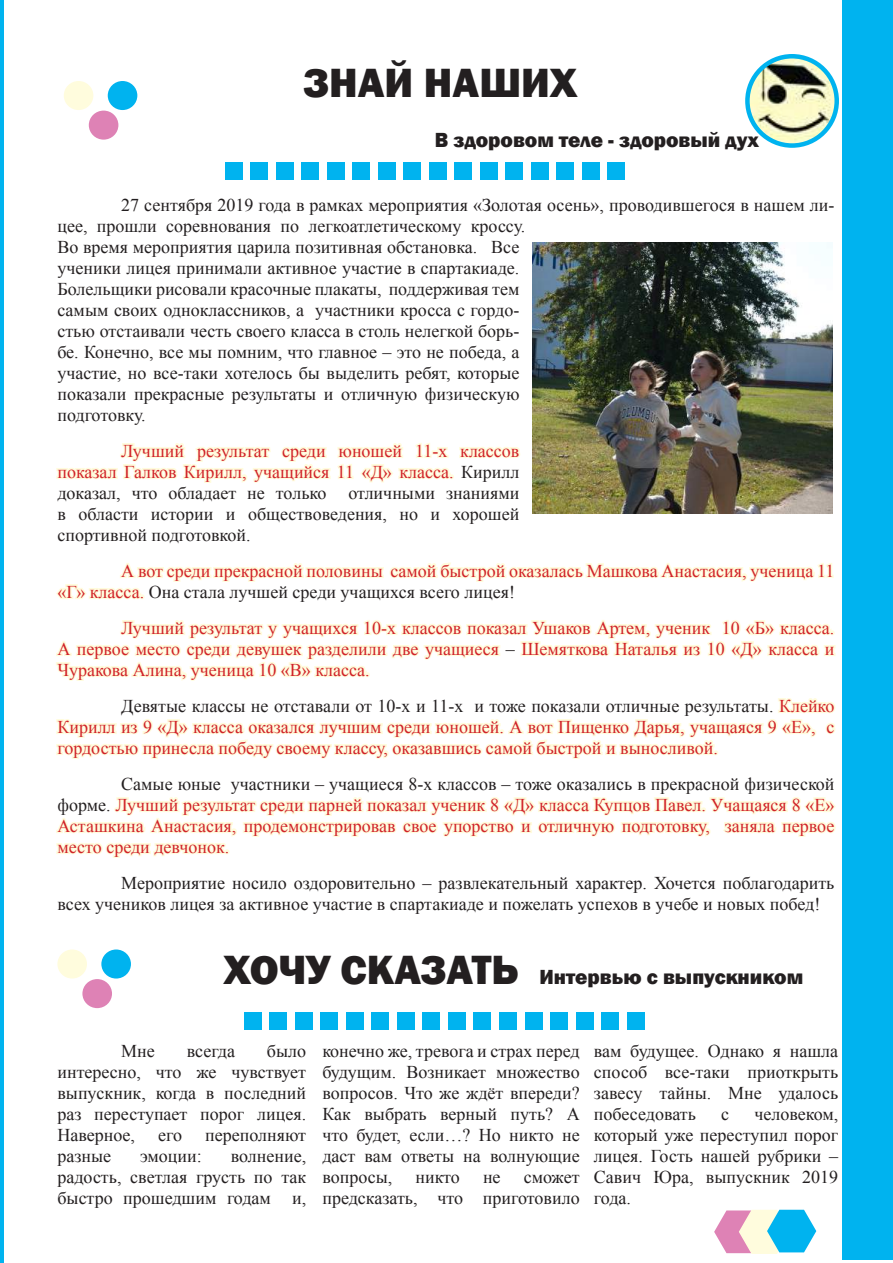
<style>
.page{position:relative;width:893px;height:1263px;background:#fff}
.page>*{position:absolute;margin:0;border:0;box-sizing:border-box;transform-origin:0 0}
.t1{font:800 42px "Franklin Gothic";color:#231f20}
.t2{font:800 21px "Franklin Gothic";color:#231f20}
.t3{font:18px/21px "Times New Roman";color:#231f20;text-align:justify}
.t4{font:18px/21px "Times New Roman";color:#d1232a;text-align:justify}
.s1{color:#d1232a}
.s2{color:#231f20}
.s3{font-size:42px}
</style>
<div class="page">
<div style="left:843px;top:0;width:50px;height:1259px;background:#00b3ef"></div>
<img style="left:747px;top:56px;width:90px;height:90px;border-radius:45px">
<div style="left:745px;top:54px;width:94px;height:94px;border:4px solid #00b3ef;border-radius:50%"></div>
<svg style="left:714px;top:1209px;width:102px;height:45px;background:#9fc7df"></svg>
<div style="left:225px;top:163px;width:17px;height:17px;background:#00b3ef"></div>
<div style="left:251px;top:163px;width:17px;height:17px;background:#00b3ef"></div>
<div style="left:276px;top:163px;width:17px;height:17px;background:#00b3ef"></div>
<div style="left:302px;top:163px;width:17px;height:17px;background:#00b3ef"></div>
<div style="left:327px;top:163px;width:17px;height:17px;background:#00b3ef"></div>
<div style="left:353px;top:163px;width:17px;height:17px;background:#00b3ef"></div>
<div style="left:378px;top:163px;width:17px;height:17px;background:#00b3ef"></div>
<div style="left:404px;top:163px;width:17px;height:17px;background:#00b3ef"></div>
<div style="left:429px;top:163px;width:17px;height:17px;background:#00b3ef"></div>
<div style="left:455px;top:163px;width:17px;height:17px;background:#00b3ef"></div>
<div style="left:480px;top:163px;width:17px;height:17px;background:#00b3ef"></div>
<div style="left:506px;top:163px;width:17px;height:17px;background:#00b3ef"></div>
<div style="left:531px;top:163px;width:18px;height:17px;background:#00b3ef"></div>
<div style="left:557px;top:163px;width:17px;height:17px;background:#00b3ef"></div>
<div style="left:582px;top:163px;width:18px;height:17px;background:#00b3ef"></div>
<div style="left:608px;top:163px;width:17px;height:17px;background:#00b3ef"></div>
<img style="left:533px;top:242px;width:299px;height:272px">
<div style="left:244px;top:1013px;width:17px;height:17px;background:#00b3ef"></div>
<div style="left:270px;top:1013px;width:17px;height:17px;background:#00b3ef"></div>
<div style="left:295px;top:1013px;width:18px;height:17px;background:#00b3ef"></div>
<div style="left:321px;top:1013px;width:17px;height:17px;background:#00b3ef"></div>
<div style="left:346px;top:1013px;width:18px;height:17px;background:#00b3ef"></div>
<div style="left:372px;top:1013px;width:17px;height:17px;background:#00b3ef"></div>
<div style="left:397px;top:1013px;width:18px;height:17px;background:#00b3ef"></div>
<div style="left:423px;top:1013px;width:17px;height:17px;background:#00b3ef"></div>
<div style="left:448px;top:1013px;width:18px;height:17px;background:#00b3ef"></div>
<div style="left:474px;top:1013px;width:17px;height:17px;background:#00b3ef"></div>
<div style="left:499px;top:1013px;width:18px;height:17px;background:#00b3ef"></div>
<div style="left:525px;top:1013px;width:17px;height:17px;background:#00b3ef"></div>
<div style="left:550px;top:1013px;width:18px;height:17px;background:#00b3ef"></div>
<div style="left:576px;top:1013px;width:17px;height:17px;background:#00b3ef"></div>
<div style="left:601px;top:1013px;width:18px;height:17px;background:#00b3ef"></div>
<div style="left:627px;top:1013px;width:17px;height:17px;background:#00b3ef"></div>
<svg style="left:56px;top:443px;width:465px;height:40px"></svg>
<svg style="left:56px;top:562px;width:780px;height:119px"></svg>
<svg style="left:56px;top:698px;width:780px;height:61px"></svg>
<svg style="left:56px;top:797px;width:780px;height:61px"></svg>
<hr style="left:0;top:0;width:4px;height:1263px;background:#00b3ef">
<div style="left:64px;top:81px;width:29px;height:29px;background:#fffcdd;border-radius:50%"></div>
<div style="left:89px;top:111px;width:29px;height:29px;background:#de82b5;border-radius:50%"></div>
<div style="left:108px;top:81px;width:29px;height:29px;background:#00b3ef;border-radius:50%"></div>
<div style="left:57px;top:949px;width:30px;height:29px;background:#fffcdd;border-radius:50%"></div>
<div style="left:82px;top:979px;width:30px;height:29px;background:#de82b5;border-radius:50%"></div>
<div style="left:101px;top:949px;width:30px;height:29px;background:#00b3ef;border-radius:50%"></div>
<h1 class="t1" style="left:303px;top:56px;width:275px">ЗНАЙ НАШИХ</h1>
<p class="t2" style="left:435px;top:127px;width:326px">В здоровом теле - здоровый дух</p>
<p class="t3" style="left:57px;top:194px;width:779px;text-align:left;text-indent:64px">27 сентября 2019 года в рамках мероприятия «Золотая осень», проводившегося в нашем ли&shy;цее, прошли соревнования по легкоатлетическому кроссу.<br>Во время мероприятия царила позитивная обстановка. Все<br>ученики лицея принимали активное участие в спартакиаде.<br>Болельщики рисовали красочные плакаты, поддерживая тем<br>самым своих одноклассников, а участники кросса с гордо-<br>стью отстаивали честь своего класса в столь нелегкой борь-<br>бе. Конечно, все мы помним, что главное – это не победа, а<br>участие, но все-таки хотелось бы выделить ребят, которые<br>показали прекрасные результаты и отличную физическую<br>подготовку.</p>
<p class="t3" style="left:57px;top:440px;width:463px;text-indent:64px"><span class="s1">Лучший результат среди юношей 11-х классов показал Галков Кирилл, учащийся 11 «Д» класса.</span> Кирилл доказал, что обладает не только отличными знаниями в области истории и обществоведения, но и хорошей спортивной подготовкой.</p>
<p class="t4" style="left:57px;top:560px;width:778px;text-indent:64px">А вот среди прекрасной половины самой быстрой оказалась Машкова Анастасия, ученица 11 «Г» класса. <span class="s2">Она стала лучшей среди учащихся всего лицея!</span></p>
<p class="t4" style="left:57px;top:617px;width:779px;text-indent:64px">Лучший результат у учащихся 10-х классов показал Ушаков Артем, ученик 10 «Б» класса.<br>А первое место среди девушек разделили две учащиеся <span class="s2">–</span> Шемяткова Наталья из 10 «Д» класса и Чуракова Алина, ученица 10 «В» класса.</p>
<p class="t4" style="left:57px;top:695px;width:779px;text-indent:64px"><span class="s2">Девятые классы не отставали от 10-х и 11-х и тоже показали отличные результаты.</span> Клейко Кирилл из 9 «Д» класса оказался лучшим среди юношей. А вот Пищенко Дарья, учащаяся 9 «Е», с гордостью принесла победу своему классу, оказавшись самой быстрой и выносливой.</p>
<p class="t4" style="left:57px;top:773px;width:779px;text-indent:64px"><span class="s2">Самые юные участники – учащиеся 8-х классов – тоже оказались в прекрасной физической форме.</span> Лучший результат среди парней показал ученик 8 «Д» класса Купцов Павел. Учащаяся 8 «Е» Асташкина Анастасия, продемонстрировав свое упорство и отличную подготовку, заняла первое место среди девчонок.</p>
<p class="t3" style="left:57px;top:872px;width:779px;text-indent:64px">Мероприятие носило оздоровительно – развлекательный характер. Хочется поблагодарить всех учеников лицея за активное участие в спартакиаде и пожелать успехов в учебе и новых побед!</p>
<p class="t2" style="left:224px;top:963px;width:581px"><span class="s3">ХОЧУ СКАЗАТЬ</span> Интервью с выпускником</p>
<p class="t3" style="left:57px;top:1040px;width:250px;text-indent:210px">было интересно, что же чувствует выпускник, когда в последний раз переступает порог лицея.<br>Наверное,</p>
<p class="t3" style="left:121px;top:1040px;width:35px">Мне</p>
<p class="t3" style="left:187px;top:1040px;width:50px">всегда</p>
<p class="t3" style="left:158px;top:1124px;width:25px">его</p>
<p class="t3" style="left:205px;top:1124px;width:102px">переполняют</p>
<p class="t3" style="left:57px;top:1145px;width:55px">разные</p>
<p class="t3" style="left:140px;top:1145px;width:63px">эмоции:</p>
<p class="t3" style="left:57px;top:1145px;width:250px;text-indent:173px">волнение, радость, светлая грусть по так быстро прошедшим годам и,</p>
<p class="t3" style="left:322px;top:1040px;width:259px">конечно же, тревога и страх перед будущим. Возникает множество вопросов. Что же ждёт впереди?<br>Как выбрать верный путь? А что будет, если…? Но никто не даст вам ответы на волнующие вопросы,</p>
<p class="t3" style="left:322px;top:1166px;width:259px;text-align:right">сможет<br>предсказать, что приготовило</p>
<p class="t3" style="left:415px;top:1166px;width:46px">никто</p>
<p class="t3" style="left:483px;top:1166px;width:19px">не</p>
<p class="t3" style="left:594px;top:1040px;width:246px">вам будущее. Однако я нашла способ все-таки приоткрыть завесу тайны. Мне удалось побеседовать</p>
<p class="t3" style="left:594px;top:1103px;width:246px;text-indent:160px">человеком, который уже переступил порог лицея. Гость нашей рубрики – Савич Юра, выпускник 2019 года.</p>
<p class="t3" style="left:721px;top:1103px;width:9px">с</p>
</div>
